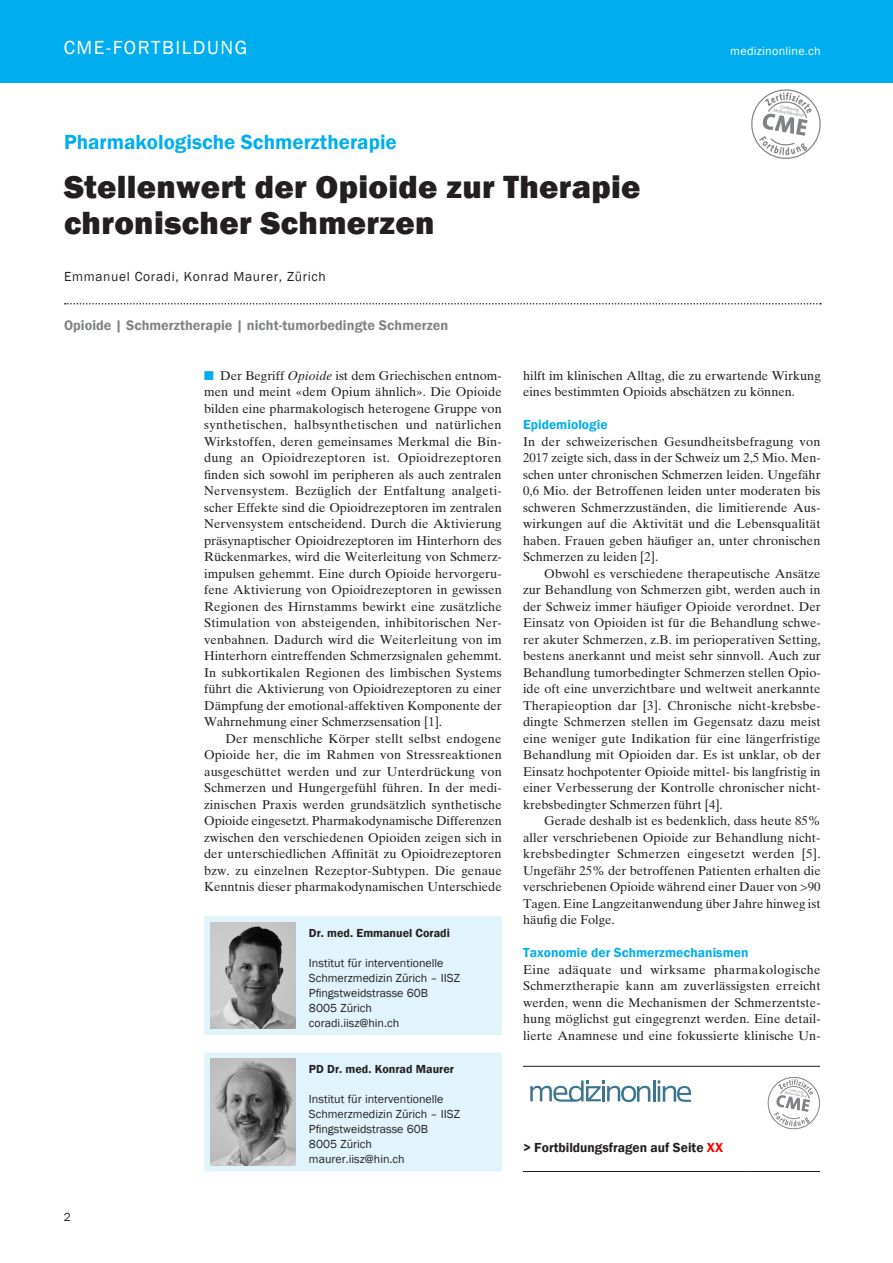
<style>
.page{position:relative;width:893px;height:1263px;background:#fff}
.page>*{position:absolute;margin:0;border:0;box-sizing:border-box;transform-origin:0 0}
.Head{font:800 33px/36px "Franklin Gothic";letter-spacing:.01em;color:#231f20}
.Dach_CME{font:600 21px "Franklin Gothic";color:#00aeef}
.t1{font:19.5px "Franklin Gothic";letter-spacing:.08em;color:#fff}
.Tags_NUR_CME{font:600 14.25px "Franklin Gothic";letter-spacing:.005em;color:#808285}
.Zwiti_CME{font:600 13.5px "Franklin Gothic";letter-spacing:.005em;color:#00aeef}
.Autor_Z{font:13.5px "Franklin Gothic";letter-spacing:.05em;color:#231f20}
.Fortbildungsfragen_z{font:600 13.5px "Franklin Gothic";color:#231f20}
.Fliesstext_ME_2SP{font:12.75px/16.5px "Times Ten";color:#231f20;text-align:justify}
.Fliesstext_OE_2SP{font:12.75px/16.5px "Times Ten";letter-spacing:.005em;color:#231f20;text-align:justify}
.t2{font:12.15px "Franklin Gothic";letter-spacing:.02em;color:#fff}
.Autor_K{font:12px/15px "Franklin Gothic";color:#231f20}
.Autor_K-2{font:600 12px "Franklin Gothic";color:#231f20}
.s1{color:#00aeef}
.s2{font-style:italic}
.s3{color:#f00}
</style>
<div class="page">
<div style="left:0;top:0;width:893px;height:83px;background:#00aeef"></div>
<svg style="left:751px;top:89px;width:70px;height:70px"></svg>
<div style="left:204px;top:1052px;width:298px;height:120px;background:#e1f4fc"></div>
<img style="left:210px;top:1059px;width:86px;height:106px">
<div style="left:204px;top:916px;width:298px;height:119px;background:#e1f4fc"></div>
<img style="left:210px;top:922px;width:86px;height:107px">
<svg style="left:65px;top:303px;width:756px;height:1px"></svg>
<hr style="left:523px;top:1066px;width:227px;height:1px;background:#231f20">
<hr style="left:750px;top:1066px;width:70px;height:1px;background:#231f20">
<hr style="left:523px;top:1171px;width:227px;height:1px;background:#231f20">
<hr style="left:750px;top:1171px;width:70px;height:1px;background:#231f20">
<svg style="left:530px;top:1080px;width:120px;height:22px"></svg>
<hr style="left:653px;top:1080px;width:2px;height:22px;background:#3b7590">
<svg style="left:658px;top:1080px;width:33px;height:22px"></svg>
<svg style="left:767px;top:1077px;width:53px;height:53px"></svg>
<h3 class="t1" style="left:64px;top:36px;width:185px">CME-FORTBILDUNG</h3>
<p class="t2" style="left:730px;top:43px;width:92px">medizinonline.ch</p>
<p class="Dach_CME" style="left:64px;top:129px;width:334px">Pharmakologische Schmerztherapie</p>
<p class="Head" style="left:64px;top:169px;width:578px">Stellenwert der Opioide zur Therapie chronischer Schmerzen</p>
<p class="Autor_Z" style="left:64px;top:268px;width:263px">Emmanuel Coradi, Konrad Maurer, Zürich</p>
<p class="Tags_NUR_CME" style="left:64px;top:316px;width:386px">Opioide | Schmerztherapie | nicht-tumorbedingte Schmerzen</p>
<p class="Autor_K" style="left:64px;top:1210px;width:9px">2</p>
<p class="Fliesstext_ME_2SP" style="left:204px;top:367px;width:299px"><span class="s1">■</span> Der Begriff <span class="s2">Opioide</span> ist dem Griechischen entnom&shy;men und meint «dem Opium ähnlich». Die Opioide bilden eine pharmakologisch heterogene Gruppe von synthetischen, halbsynthetischen und natürlichen Wirkstoffen, deren gemeinsames Merkmal die Bin&shy;dung an Opioidrezeptoren ist. Opioidrezeptoren finden sich sowohl im peripheren als auch zentralen Nervensystem. Bezüglich der Entfaltung analgeti&shy;scher Effekte sind die Opioidrezeptoren im zentralen Nervensystem entscheidend. Durch die Aktivierung präsynaptischer Opioidrezeptoren im Hinterhorn des Rückenmarkes, wird die Weiterleitung von Schmerz&shy;impulsen gehemmt. Eine durch Opioide hervorgeru&shy;fene Aktivierung von Opioidrezeptoren in gewissen Regionen des Hirnstamms bewirkt eine zusätzliche Stimulation von absteigenden, inhibitorischen Ner&shy;venbahnen. Dadurch wird die Weiterleitung von im Hinterhorn eintreffenden Schmerzsignalen gehemmt.<br>In subkortikalen Regionen des limbischen Systems führt die Aktivierung von Opioidrezeptoren zu einer Dämpfung der emotional-affektiven Komponente der Wahrnehmung einer Schmerzsensation [1].</p>
<p class="Fliesstext_ME_2SP" style="left:204px;top:730px;width:299px;text-indent:21px">Der menschliche Körper stellt selbst endogene Opioide her, die im Rahmen von Stressreaktionen ausgeschüttet werden und zur Unterdrückung von Schmerzen und Hungergefühl führen. In der medi&shy;zinischen Praxis werden grundsätzlich synthetische Opioide eingesetzt. Pharmakodynamische Differenzen zwischen den verschiedenen Opioiden zeigen sich in der unterschiedlichen Affinität zu Opioidrezeptoren bzw. zu einzelnen Rezeptor-Subtypen. Die genaue Kenntnis dieser pharmakodynamischen Unterschiede</p>
<p class="Autor_K-2" style="left:309px;top:925px;width:142px">Dr. med. Emmanuel Coradi</p>
<p class="Autor_K" style="left:309px;top:955px;width:153px">Institut für interventionelle<br>Schmerzmedizin Zürich – IISZ<br>Pfingstweidstrasse 60B</p>
<p class="Autor_K" style="left:309px;top:1000px;width:64px">8005 Zürich</p>
<p class="Autor_K" style="left:309px;top:1015px;width:92px">coradi.iisz@hin.ch</p>
<p class="Autor_K-2" style="left:309px;top:1062px;width:146px">PD Dr. med. Konrad Maurer</p>
<p class="Autor_K" style="left:309px;top:1092px;width:153px">Institut für interventionelle<br>Schmerzmedizin Zürich – IISZ</p>
<p class="Autor_K" style="left:309px;top:1122px;width:121px">Pfingstweidstrasse 60B</p>
<p class="Autor_K" style="left:309px;top:1137px;width:64px">8005 Zürich</p>
<p class="Autor_K" style="left:309px;top:1152px;width:97px">maurer.iisz@hin.ch</p>
<p class="Fliesstext_ME_2SP" style="left:523px;top:367px;width:299px">hilft im klinischen Alltag, die zu erwartende Wirkung eines bestimmten Opioids abschätzen zu können.</p>
<p class="Zwiti_CME" style="left:523px;top:416px;width:86px">Epidemiologie</p>
<p class="Fliesstext_OE_2SP" style="left:523px;top:433px;width:299px">In der schweizerischen Gesundheitsbefragung von 2017 zeigte sich, dass in der Schweiz um 2,5 Mio. Men&shy;schen unter chronischen Schmerzen leiden. Ungefähr 0,6 Mio. der Betroffenen leiden unter moderaten bis schweren Schmerzzuständen, die limitierende Aus&shy;wirkungen auf die Aktivität und die Lebensqualität haben. Frauen geben häufiger an, unter chronischen Schmerzen zu leiden [2].</p>
<p class="Fliesstext_ME_2SP" style="left:523px;top:565px;width:299px;text-indent:21px">Obwohl es verschiedene therapeutische Ansätze zur Behandlung von Schmerzen gibt, werden auch in der Schweiz immer häufiger Opioide verordnet. Der Einsatz von Opioiden ist für die Behandlung schwe&shy;rer akuter Schmerzen, z.B. im perioperativen Setting, bestens anerkannt und meist sehr sinnvoll. Auch zur Behandlung tumorbedingter Schmerzen stellen Opio&shy;ide oft eine unverzichtbare und weltweit anerkannte Therapieoption dar [3]. Chronische nicht-krebsbe&shy;dingte Schmerzen stellen im Gegensatz dazu meist eine weniger gute Indikation für eine längerfristige Behandlung mit Opioiden dar. Es ist unklar, ob der Einsatz hochpotenter Opioide mittel- bis langfristig in einer Verbesserung der Kontrolle chronischer nicht&shy;krebsbedingter Schmerzen führt [4].</p>
<p class="Fliesstext_ME_2SP" style="left:523px;top:812px;width:299px;text-indent:21px">Gerade deshalb ist es bedenklich, dass heute 85% aller verschriebenen Opioide zur Behandlung nicht&shy;krebsbedingter Schmerzen eingesetzt werden [5].<br>Ungefähr 25% der betroffenen Patienten erhalten die verschriebenen Opioide während einer Dauer von &gt;90<br>Tagen. Eine Langzeitanwendung über Jahre hinweg ist häufig die Folge.</p>
<p class="Zwiti_CME" style="left:523px;top:944px;width:227px">Taxonomie der Schmerzmechanismen</p>
<p class="Fliesstext_OE_2SP" style="left:523px;top:961px;width:299px">Eine adäquate und wirksame pharmakologische Schmerztherapie kann am zuverlässigsten erreicht werden, wenn die Mechanismen der Schmerzentste&shy;hung möglichst gut eingegrenzt werden. Eine detail&shy;lierte Anamnese und eine fokussierte klinische Un-</p>
<p class="Fortbildungsfragen_z" style="left:523px;top:1139px;width:202px">&gt; Fortbildungsfragen auf Seite <span class="s3">XX</span></p>
</div>
